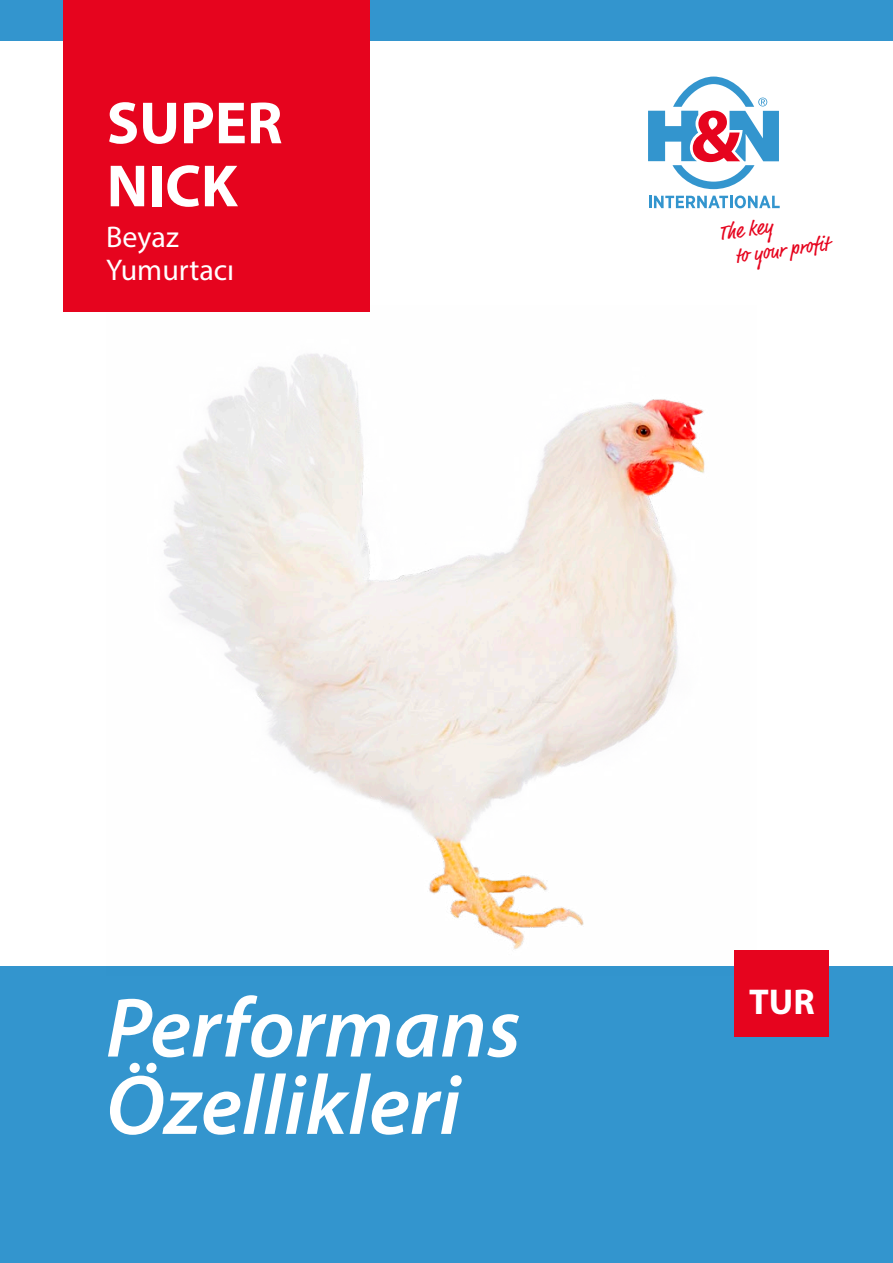
<style>
.page{position:relative;width:893px;height:1263px;background:#fff}
.page>*{position:absolute;margin:0;border:0;box-sizing:border-box;transform-origin:0 0}
.t1{font:italic 600 85.05px/77.4px "Myriad Pro";color:#fff}
.t2{font:700 60px/63px "Myriad Pro";color:#fff}
.t3{font:700 36px "Myriad Pro";color:#fff}
.t4{font:30px/33px "Myriad Pro";color:#fff}
.t5{font:21px "Market Web";color:#e6041e}
</style>
<div class="page">
<div style="left:0;top:967px;width:893px;height:296px;background:#3395ce"></div>
<div style="left:0;top:0;width:893px;height:40px;background:#3395ce"></div>
<img style="left:107px;top:353px;width:628px;height:623px">
<div style="left:63px;top:0;width:307px;height:312px;background:#e6041e"></div>
<div style="left:735px;top:950px;width:94px;height:87px;background:#e6041e"></div>
<svg style="left:648px;top:77px;width:131px;height:112px"></svg>
<svg style="left:649px;top:195px;width:131px;height:13px"></svg>
<p class="t2" style="left:107px;top:90px;width:177px">SUPER<br>NICK</p>
<p class="t4" style="left:106px;top:220px;width:130px">Beyaz<br>Yumurtacı</p>
<p class="t5" style="left:717px;top:221px;width:56px;rotate:-8deg">The key</p>
<p class="t5" style="left:733px;top:244px;width:101px;rotate:-8deg">to your profit</p>
<p class="t1" style="left:106px;top:987px;width:416px">Performans<br>Özellikleri</p>
<p class="t3" style="left:749px;top:978px;width:67px">TUR</p>
</div>
